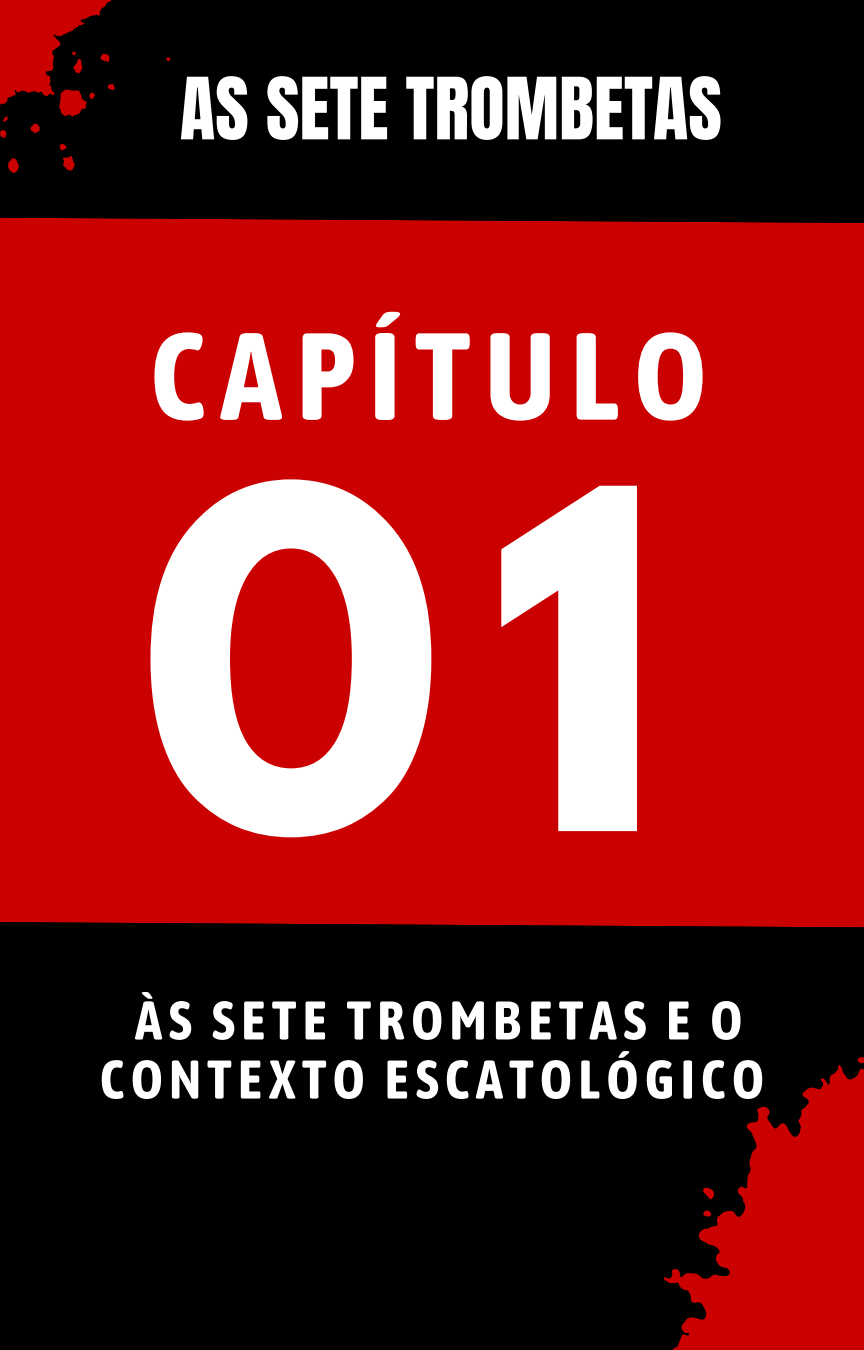
<style>
.page{position:relative;width:864px;height:1350px;background:#000}
.page>*{position:absolute;margin:0;border:0;box-sizing:border-box;transform-origin:0 0}
.t1{font:700 418.72px "League Spartan";color:#fff}
.t2{font:700 123.3px "Asap Condensed";letter-spacing:.11em;color:#fff}
.t3{font:72.9px "Anton";color:#fff}
.t4{font:700 54.23px/58.9px "Asap Condensed";letter-spacing:.11em;color:#fff;text-align:center}
</style>
<div class="page">
<div style="left:0;top:219px;width:864px;height:707px;background:#cb0000"></div>
<svg style="left:527px;top:764px;width:337px;height:586px"></svg>
<svg style="left:700px;top:1184px;width:18px;height:18px"></svg>
<svg style="left:702px;top:1208px;width:11px;height:11px"></svg>
<svg style="left:856px;top:1055px;width:8px;height:11px"></svg>
<svg style="left:0;top:0;width:200px;height:228px"></svg>
<p class="t3" style="left:180px;top:56px;width:544px">AS SETE TROMBETAS</p>
<h2 class="t2" style="left:150px;top:305px;width:559px">CAPÍTULO</h2>
<h1 class="t1" style="left:139px;top:454px;width:525px">01</h1>
<p class="t4" style="left:100px;top:990px;width:666px">ÀS SETE TROMBETAS E O<br>CONTEXTO ESCATOLÓGICO</p>
</div>
